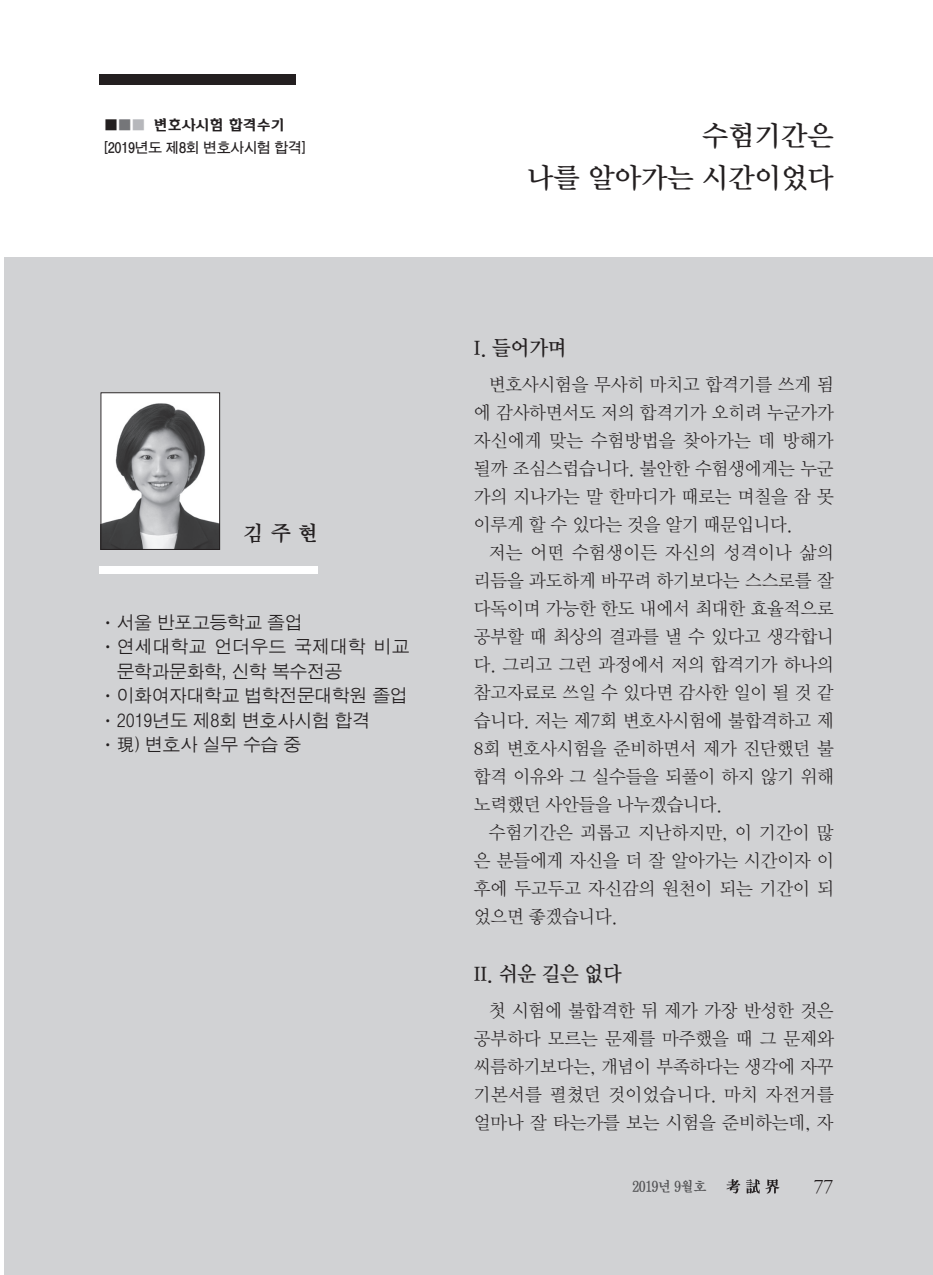
<style>
.page{position:relative;width:933px;height:1275px;background:#fff}
.page>*{position:absolute;margin:0;border:0;box-sizing:border-box;transform-origin:0 0}
.t1{font:28px/42px "DX Nmu Std 40";color:#231f20;text-align:right}
.t2{font:21px "DX Nmu Std 40";letter-spacing:-.01em;color:#231f20;scale:.95 1}
.t3{font:21px "D Xmu Std 40";color:#231f20}
.t4{font:19.25px "DX Nmu Std 30";color:#231f20}
.t5{font:18.38px/28px "DX Nmu Std 20";letter-spacing:-.01em;color:#231f20;text-align:justify}
.t6{font:17.5px "D Xgo Std 20";color:#231f20}
.t7{font:17.5px "D Xgo Std 20";letter-spacing:.03em;color:#231f20}
.t8{font:14px "D Xgo Std 40";letter-spacing:-.025em;color:#231f20;scale:.95 1}
.t9{font:14px "DX Log Std B";color:#231f20}
.t10{font:14px "D Xmu Std 40";letter-spacing:-.05em;color:#505052;scale:.95 1}
.s1{font-family:"D Xgo Std 20"}
.s2{font-family:"D Xgo Std 20";color:#757679}
.s3{font-family:"D Xgo Std 20";color:#b6b7bb}
</style>
<div class="page">
<div style="left:5px;top:258px;width:928px;height:1017px;background:#d1d2d4"></div>
<div style="left:99px;top:74px;width:197px;height:11px;background:#231f20"></div>
<svg style="left:726px;top:1179px;width:14px;height:14px"></svg>
<svg style="left:746px;top:1179px;width:33px;height:14px"></svg>
<img style="left:103px;top:394px;width:115px;height:154px">
<div style="left:101px;top:392px;width:119px;height:158px;border:1px solid #231f20"></div>
<div style="left:99px;top:566px;width:218px;height:8px;background:#fff"></div>
<p class="t9" style="left:104px;top:118px;width:182px"><span class="s1">■</span><span class="s2">■</span><span class="s3">■</span> 변호사시험 합격수기</p>
<p class="t8" style="left:104px;top:140px;width:214px">[2019년도 제8회 변호사시험 합격]</p>
<p class="t3" style="left:243px;top:523px;width:77px">김 주 현</p>
<p class="t6" style="left:99px;top:613px;width:204px">ㆍ서울 반포고등학교 졸업</p>
<p class="t7" style="left:99px;top:638px;width:312px">ㆍ 연세대학교 언더우드 국제대학 비교</p>
<p class="t6" style="left:117px;top:662px;width:227px">문학과문화학, 신학 복수전공</p>
<p class="t6" style="left:99px;top:687px;width:309px">ㆍ이화여자대학교 법학전문대학원 졸업</p>
<p class="t6" style="left:99px;top:711px;width:272px">ㆍ2019년도 제8회 변호사시험 합격</p>
<p class="t6" style="left:99px;top:736px;width:203px">ㆍ現) 변호사 실무 수습 중</p>
<h1 class="t1" style="left:527px;top:116px;width:308px">수험기간은<br>나를 알아가는 시간이었다</h1>
<p class="t2" style="left:474px;top:337px;width:99px">I. 들어가며</p>
<p class="t5" style="left:474px;top:371px;width:361px;text-indent:15px">변호사시험을 무사히 마치고 합격기를 쓰게 됨 에 감사하면서도 저의 합격기가 오히려 누군가가 자신에게 맞는 수험방법을 찾아가는 데 방해가 될까 조심스럽습니다. 불안한 수험생에게는 누군 가의 지나가는 말 한마디가 때로는 며칠을 잠 못 이루게 할 수 있다는 것을 알기 때문입니다.</p>
<p class="t5" style="left:474px;top:539px;width:361px;text-indent:15px">저는 어떤 수험생이든 자신의 성격이나 삶의 리듬을 과도하게 바꾸려 하기보다는 스스로를 잘 다독이며 가능한 한도 내에서 최대한 효율적으로 공부할 때 최상의 결과를 낼 수 있다고 생각합니 다. 그리고 그런 과정에서 저의 합격기가 하나의 참고자료로 쓰일 수 있다면 감사한 일이 될 것 같 습니다. 저는 제7회 변호사시험에 불합격하고 제 8회 변호사시험을 준비하면서 제가 진단했던 불 합격 이유와 그 실수들을 되풀이 하지 않기 위해 노력했던 사안들을 나누겠습니다.</p>
<p class="t5" style="left:474px;top:819px;width:361px;text-indent:15px">수험기간은 괴롭고 지난하지만, 이 기간이 많 은 분들에게 자신을 더 잘 알아가는 시간이자 이 후에 두고두고 자신감의 원천이 되는 기간이 되 었으면 좋겠습니다.</p>
<p class="t2" style="left:474px;top:963px;width:157px">II. 쉬운 길은 없다</p>
<p class="t5" style="left:474px;top:997px;width:361px;text-indent:15px">첫 시험에 불합격한 뒤 제가 가장 반성한 것은 공부하다 모르는 문제를 마주했을 때 그 문제와 씨름하기보다는, 개념이 부족하다는 생각에 자꾸 기본서를 펼쳤던 것이었습니다. 마치 자전거를 얼마나 잘 타는가를 보는 시험을 준비하는데, 자</p>
<p class="t10" style="left:632px;top:1179px;width:80px">2019년 9월호</p>
<p class="t4" style="left:813px;top:1176px;width:21px">77</p>
</div>
